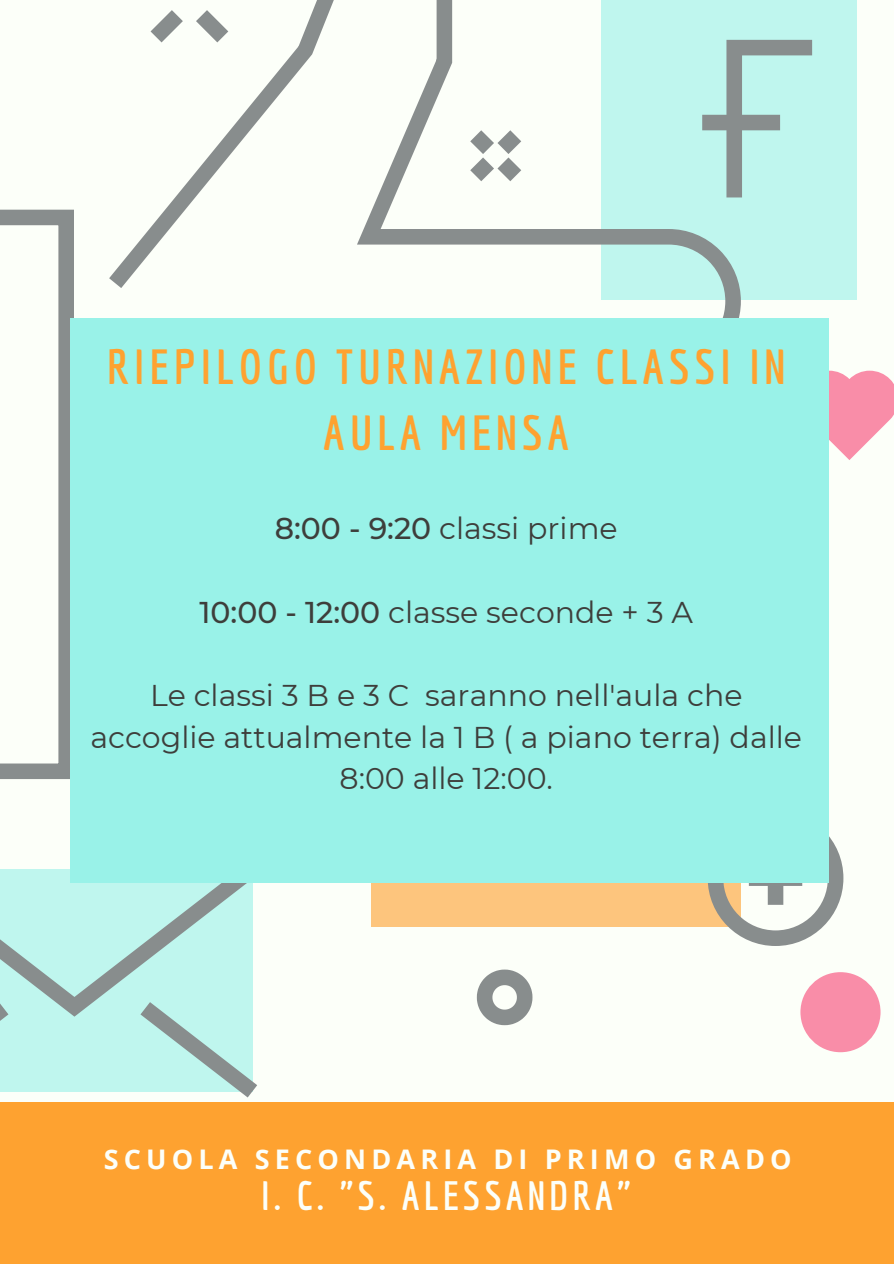
<style>
.page{position:relative;width:894px;height:1264px;background:#fff}
.page>*{position:absolute;margin:0;border:0;box-sizing:border-box;transform-origin:0 0}
.t1{font:700 48px/66.4px "Economica";letter-spacing:.1em;color:#fea230;text-align:center}
.t2{font:700 39.9px "Economica";letter-spacing:.1em;color:#fcfff9}
.t3{font:30px/41.7px "Montserrat";color:#3e3e3b;text-align:center}
.t4{font:700 27px "Open Sans";letter-spacing:.19em;color:#fcfff9}
.s1{font-weight:500}
</style>
<div class="page">
<div style="left:0;top:0;width:893px;height:1263px;background:#fcfff9"></div>
<div style="left:600px;top:0;width:256px;height:300px;background:#bff6ee"></div>
<svg style="left:748px;top:39px;width:65px;height:92px"></svg>
<div style="left:702px;top:115px;width:77px;height:15px;background:#888d8d"></div>
<svg style="left:93px;top:0;width:655px;height:319px"></svg>
<svg style="left:0;top:210px;width:74px;height:569px"></svg>
<div style="left:0;top:868px;width:252px;height:223px;background:#bff6ee"></div>
<svg style="left:0;top:868px;width:253px;height:149px"></svg>
<svg style="left:123px;top:986px;width:134px;height:112px"></svg>
<svg style="left:0;top:986px;width:26px;height:106px"></svg>
<div style="left:371px;top:691px;width:369px;height:236px;background:#fdc57d"></div>
<div style="left:767px;top:851px;width:16px;height:53px;background:#888d8d"></div>
<div style="left:748px;top:870px;width:54px;height:16px;background:#888d8d"></div>
<div style="left:707px;top:810px;width:136px;height:136px;border:16px solid #41464b;border-radius:50%"></div>
<svg style="left:476px;top:969px;width:57px;height:57px"></svg>
<div style="left:800px;top:972px;width:80px;height:80px;background:#f98da8;border-radius:50%"></div>
<svg style="left:134px;top:0;width:111px;height:59px"></svg>
<svg style="left:453px;top:114px;width:84px;height:84px"></svg>
<svg style="left:150px;top:316px;width:298px;height:3px"></svg>
<svg style="left:828px;top:370px;width:65px;height:90px"></svg>
<div style="left:0;top:1102px;width:893px;height:161px;background:#fea230"></div>
<div style="left:70px;top:319px;width:758px;height:564px;background:#99f2e8"></div>
<p class="t1" style="left:107px;top:333px;width:680px">RIEPILOGO TURNAZIONE CLASSI IN<br>AULA MENSA</p>
<p class="t3" style="left:275px;top:507px;width:344px"><span class="s1">8:00 - 9:20</span> classi prime</p>
<p class="t3" style="left:199px;top:591px;width:495px"><span class="s1">10:00 - 12:00</span> classe seconde + 3 A</p>
<p class="t3" style="left:90px;top:674px;width:713px">Le classi 3 B e 3 C saranno nell'aula che accoglie attualmente la 1 B ( a piano terra) dalle<br>8:00 alle 12:00.</p>
<p class="t4" style="left:104px;top:1139px;width:689px">SCUOLA SECONDARIA DI PRIMO GRADO</p>
<p class="t2" style="left:261px;top:1172px;width:371px">I. C. "S. ALESSANDRA"</p>
</div>
